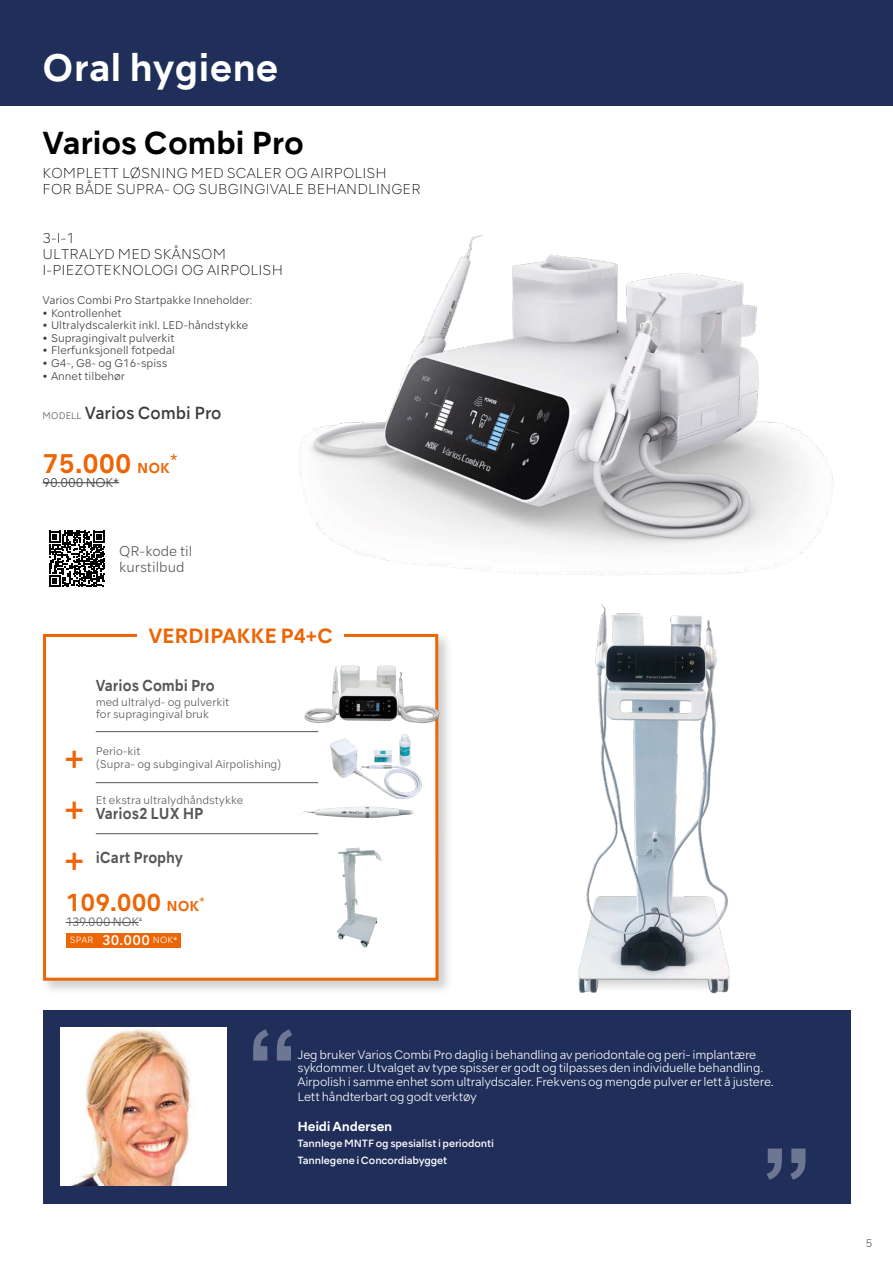
<style>
.page{position:relative;width:893px;height:1263px;background:#fff}
.page>*{position:absolute;margin:0;border:0;box-sizing:border-box;transform-origin:0 0}
.t1{font:700 36px "NSKTSRE";color:#fff}
.t2{font:500 34.5px "NSKTSRE";color:#ec6608}
.t3{font:700 30px "NSKTSRE";letter-spacing:-.015em;color:#000}
.t4{font:700 25.5px "NSKTSRE";color:#ec6608}
.t5{font:700 23.1px "NSKTSRE";color:#ec6608}
.t6{font:700 19.5px "NSKTSRE";letter-spacing:-.02em;color:#ec6608}
.t7{font:500 16.5px "NSKTSRE";color:#3c3c3b;scale:.95 1}
.t8{font:700 15px "NSKTSRE";color:#575756;scale:.9 1}
.t9{font:14.85px "NSKTSRE";color:#ec6608}
.t10{font:200 13.5px/16.2px "NSKTSRE";letter-spacing:.01em;color:#000}
.t11{font:300 13.2px/15.9px "NSKTSRE";color:#575756}
.t12{font:700 12.3px "NSKTSRE";letter-spacing:-.02em;color:#fff}
.t13{font:300 12px "NSKTSRE";letter-spacing:-.015em;color:#3c3c3b}
.t14{font:300 11.55px/14.2px "NSKTSRE";letter-spacing:-.015em;color:#fff}
.t15{font:300 11.55px "NSKTSRE";letter-spacing:-.01em;color:#575756}
.t16{font:300 10.5px "NSKTSRE";color:#3c3c3b}
.t17{font:300 10.5px/12.6px "NSKTSRE";color:#575756}
.t18{font:500 9.9px/16.5px "NSKTSRE";letter-spacing:-.015em;color:#fff}
.t19{font:300 8.55px "NSKTSRE";letter-spacing:.025em;color:#fff}
.s1{font-weight:300;font-size:9px;color:#575756}
.s2{font-size:13.5px}
.s3{font-weight:500;font-size:13.35px}
</style>
<div class="page">
<div style="left:0;top:0;width:893px;height:106px;background:#202f5a"></div>
<img style="left:578px;top:604px;width:152px;height:390px">
<img style="left:298px;top:234px;width:536px;height:342px">
<div style="left:43px;top:1010px;width:807px;height:194px;background:#202f5a"></div>
<img style="left:61px;top:1028px;width:165px;height:158px">
<svg style="left:253px;top:1029px;width:39px;height:31px"></svg>
<svg style="left:767px;top:1148px;width:38px;height:32px"></svg>
<hr style="left:43px;top:482px;width:76px;height:1px;background:#3c3c3b">
<div style="left:40px;top:631px;width:414px;height:364px;background:#000;opacity:.2"></div>
<svg style="left:42px;top:632px;width:398px;height:350px"></svg>
<div style="left:138px;top:621px;width:206px;height:28px;background:#fff"></div>
<hr style="left:96px;top:731px;width:222px;height:1px;background:#575756">
<hr style="left:96px;top:782px;width:222px;height:1px;background:#575756">
<hr style="left:96px;top:833px;width:222px;height:1px;background:#575756">
<div style="left:67px;top:933px;width:114px;height:14px;background:#ec6608"></div>
<hr style="left:66px;top:922px;width:73px;height:1px;background:#575756">
<img style="left:302px;top:663px;width:140px;height:64px">
<img style="left:319px;top:732px;width:104px;height:67px">
<img style="left:300px;top:807px;width:126px;height:11px">
<img style="left:319px;top:841px;width:83px;height:113px">
<svg style="left:49px;top:531px;width:56px;height:56px"></svg>
<h1 class="t1" style="left:42px;top:43px;width:238px">Oral hygiene</h1>
<h3 class="t3" style="left:43px;top:123px;width:263px">Varios Combi Pro</h3>
<p class="t10" style="left:43px;top:165px;width:380px">KOMPLETT LØSNING MED SCALER OG AIRPOLISH<br>FOR BÅDE SUPRA- OG SUBGINGIVALE BEHANDLINGER</p>
<p class="t10" style="left:43px;top:230px;width:242px">3-I-1<br>ULTRALYD MED SKÅNSOM<br>I-PIEZOTEKNOLOGI OG AIRPOLISH</p>
<p class="t16" style="left:43px;top:293px;width:212px">Varios Combi Pro Startpakke Inneholder:</p>
<p class="t16" style="left:43px;top:306px;width:81px">• Kontrollenhet</p>
<p class="t16" style="left:43px;top:318px;width:207px">• Ultralydscalerkit inkl. LED-håndstykke</p>
<p class="t16" style="left:43px;top:331px;width:134px">• Supragingivalt pulverkit</p>
<p class="t16" style="left:43px;top:343px;width:134px">• Flerfunksjonell fotpedal</p>
<p class="t16" style="left:43px;top:356px;width:126px">• G4-, G8- og G16-spiss</p>
<p class="t16" style="left:43px;top:369px;width:84px">• Annet tilbehør</p>
<h3 class="t7" style="left:43px;top:402px;width:190px"><span class="s1">MODELL</span> Varios Combi Pro</h3>
<h3 class="t4" style="left:43px;top:446px;width:129px">75.000 <span class="s2">NOK</span></h3>
<p class="t9" style="left:170px;top:449px;width:9px">*</p>
<p class="t13" style="left:43px;top:474px;width:78px">90.000 NOK*</p>
<p class="t11" style="left:119px;top:543px;width:75px">QR-kode til kurstilbud</p>
<h3 class="t6" style="left:148px;top:622px;width:186px">VERDIPAKKE P4+C</h3>
<p class="t8" style="left:96px;top:676px;width:134px">Varios Combi Pro</p>
<p class="t17" style="left:96px;top:695px;width:135px">med ultralyd- og pulverkit for supragingival bruk</p>
<h2 class="t2" style="left:64px;top:734px;width:23px">+</h2>
<p class="t17" style="left:96px;top:745px;width:187px">Perio-kit<br>(Supra- og subgingival Airpolishing)</p>
<h2 class="t2" style="left:64px;top:785px;width:23px">+</h2>
<p class="t17" style="left:96px;top:794px;width:149px">Et ekstra ultralydhåndstykke</p>
<p class="t8" style="left:96px;top:803px;width:121px">Varios2 LUX HP</p>
<h2 class="t2" style="left:64px;top:836px;width:23px">+</h2>
<p class="t8" style="left:96px;top:847px;width:99px">iCart Prophy</p>
<h3 class="t5" style="left:66px;top:887px;width:141px">109.000 <span class="s2">NOK</span><sup>*</sup></h3>
<p class="t15" style="left:66px;top:914px;width:78px">139.000 NOK<sup>*</sup></p>
<p class="t19" style="left:70px;top:934px;width:109px">SPAR <span class="s3">30.000</span> NOK*</p>
<p class="t14" style="left:297px;top:1047px;width:478px">Jeg bruker Varios Combi Pro daglig i behandling av periodontale og peri- implantære sykdommer. Utvalget av type spisser er godt og tilpasses den individuelle behandling.<br>Airpolish i samme enhet som ultralydscaler. Frekvens og mengde pulver er lett å justere.<br>Lett håndterbart og godt verktøy</p>
<p class="t12" style="left:297px;top:1118px;width:96px">Heidi Andersen</p>
<p class="t18" style="left:297px;top:1135px;width:198px">Tannlege MNTF og spesialist i periodonti<br>Tannlegene i Concordiabygget</p>
<p class="t17" style="left:866px;top:1237px;width:8px">5</p>
</div>
